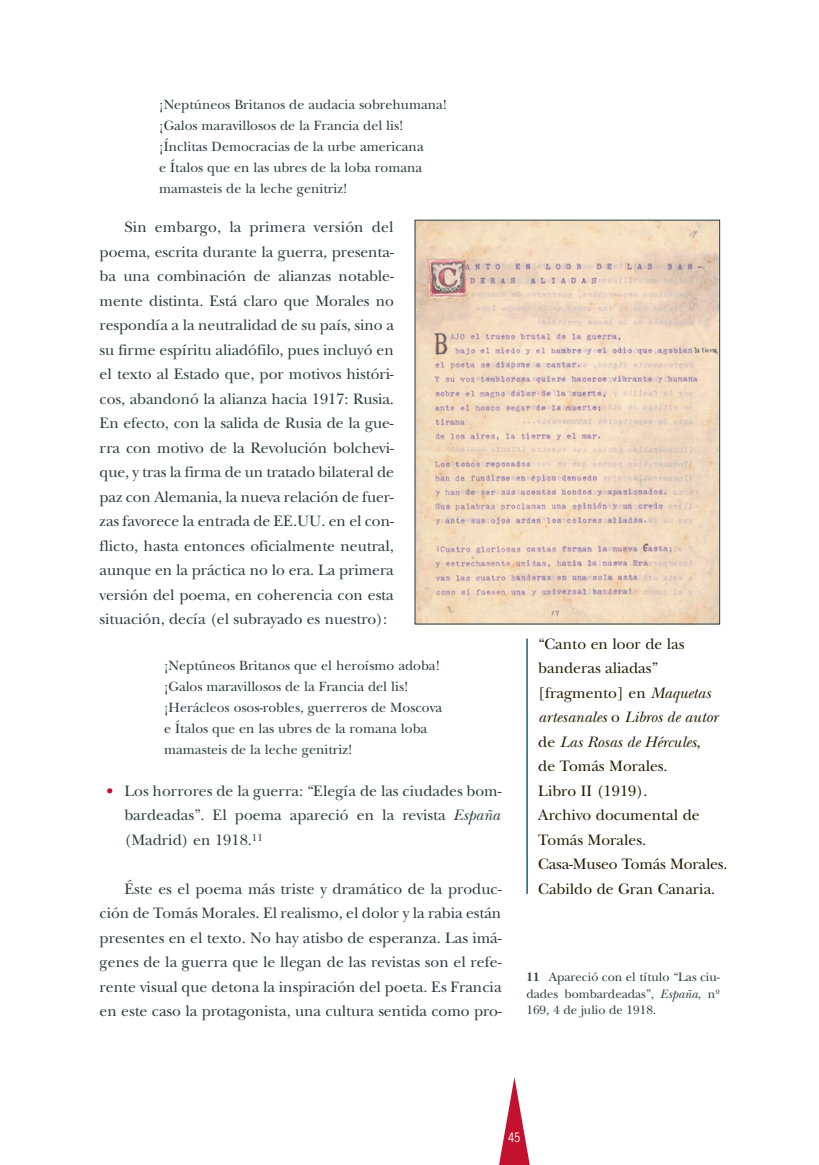
<style>
.page{position:relative;width:819px;height:1165px;background:#fff}
.page>*{position:absolute;margin:0;border:0;box-sizing:border-box;transform-origin:0 0}
.t1{font:15.75px/24.5px "New Baskerville";letter-spacing:-.005em;color:#2e3d41;text-align:justify}
.t2{font:15.75px/24.5px "New Baskerville";color:#251a05}
.t3{font:14px/21px "New Baskerville";color:#2e3d41}
.t4{font:12.6px/16.6px "New Baskerville";color:#2e3d41;text-align:justify}
.t5{font:12.25px "News Gothic";color:#fff;scale:.9 1}
.s1{font-weight:700;color:#c3102f}
.s2{font-style:italic}
.s3{font-weight:700}
</style>
<div class="page">
<svg style="left:414px;top:219px;width:307px;height:946px"></svg>
<p class="t3" style="left:159px;top:94px;width:290px">¡Neptúneos Britanos de audacia sobrehumana! ¡Galos maravillosos de la Francia del lis! ¡Ínclitas Democracias de la urbe americana<br>e Ítalos que en las ubres de la loba romana mamasteis de la leche genitriz!</p>
<p class="t1" style="left:100px;top:214px;width:296px;text-indent:25px">Sin embargo, la primera versión del poema, escrita durante la guerra, presenta&shy;ba una combinación de alianzas notable&shy;mente distinta. Está claro que Morales no respondía a la neutralidad de su país, sino a su firme espíritu aliadófilo, pues incluyó en el texto al Estado que, por motivos históri&shy;cos, abandonó la alianza hacia 1917: Rusia.<br>En efecto, con la salida de Rusia de la gue&shy;rra con motivo de la Revolución bolchevi&shy;que, y tras la firma de un tratado bilateral de paz con Alemania, la nueva relación de fuer&shy;zas favorece la entrada de EE.UU. en el con&shy;flicto, hasta entonces oficialmente neutral, aunque en la práctica no lo era. La primera versión del poema, en coherencia con esta situación, decía (el subrayado es nuestro):</p>
<p class="t3" style="left:164px;top:654px;width:280px">¡Neptúneos Britanos que el heroísmo adoba! ¡Galos maravillosos de la Francia del lis! ¡Herácleos osos-robles, guerreros de Moscova e Ítalos que en las ubres de la romana loba mamasteis de la leche genitriz!</p>
<p class="t1" style="left:124px;top:778px;width:378px;text-indent:-17px"><span class="s1">•</span> Los horrores de la guerra: “Elegía de las ciudades bom&shy;bardeadas”. El poema apareció en la revista <span class="s2">España </span>(Madrid) en 1918.<sup>11</sup></p>
<p class="t1" style="left:100px;top:876px;width:403px;text-indent:25px">Éste es el poema más triste y dramático de la produc&shy;ción de Tomás Morales. El realismo, el dolor y la rabia están presentes en el texto. No hay atisbo de esperanza. Las imá&shy;genes de la guerra que le llegan de las revistas son el refe&shy;rente visual que detona la inspiración del poeta. Es Francia en este caso la protagonista, una cultura sentida como pro-</p>
<p class="t2" style="left:538px;top:631px;width:191px">“Canto en loor de las banderas aliadas” [fragmento] en <span class="s2">Maquetas artesanales</span> o <span class="s2">Libros de autor </span>de <span class="s2">Las Rosas de Hércules</span>,<br>de Tomás Morales.<br>Libro II (1919).<br>Archivo documental de<br>Tomás Morales.<br>Casa-Museo Tomás Morales.<br>Cabildo de Gran Canaria.</p>
<p class="t4" style="left:526px;top:968px;width:195px"><span class="s3">11</span> Apareció con el título “Las ciu&shy;dades bombardeadas”, <span class="s2">España</span>, nº 169, 4 de julio de 1918.</p>
<p class="t5" style="left:508px;top:1130px;width:15px">45</p>
</div>
